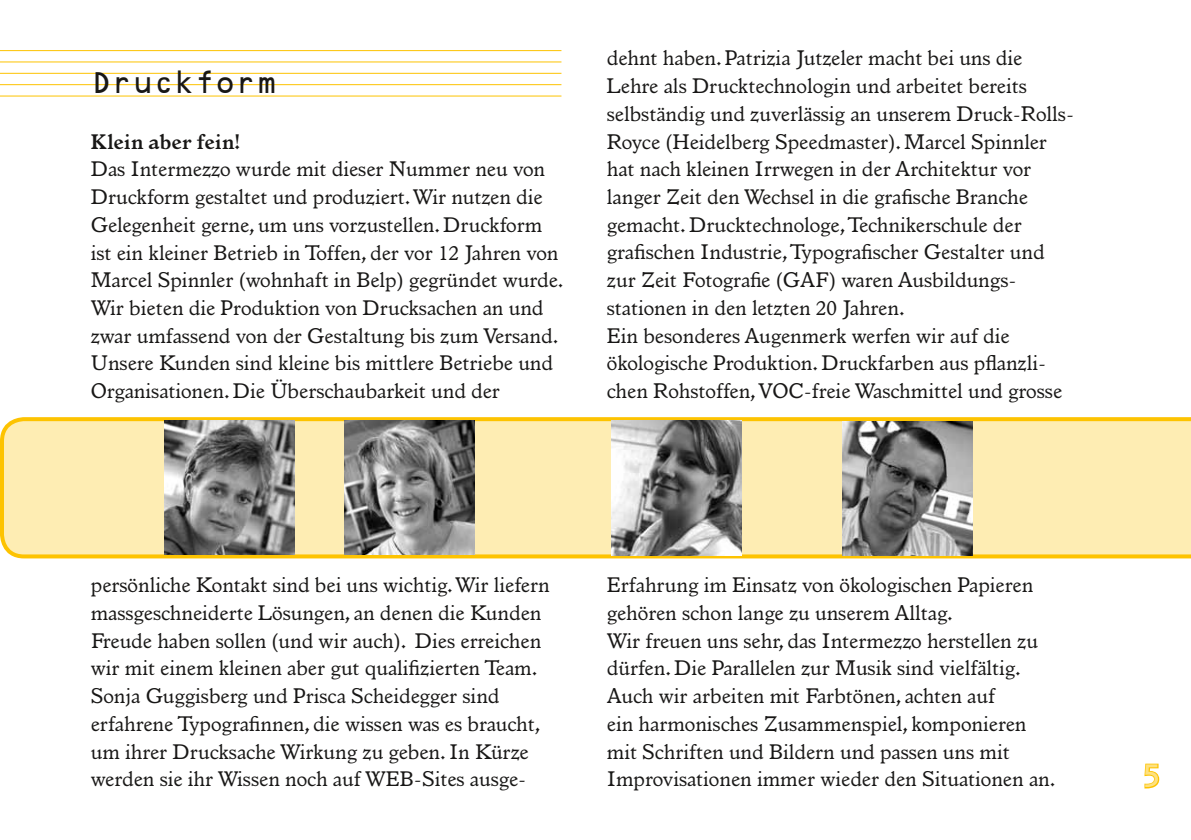
<style>
.page{position:relative;width:1191px;height:840px;background:#fff}
.page>*{position:absolute;margin:0;border:0;box-sizing:border-box;transform-origin:0 0}
.t1{font:36px "OCRB10 Pitch BT";letter-spacing:-.025em;color:#181716}
.t2{font:36px "OCRB10 Pitch BT";color:#fee180}
.t3{font:21px/27.6px "Italian Old Style MT Std";color:#181716}
.t4{font:700 21px "Italian Old Style MT Std";color:#181716}
</style>
<div class="page">
<svg style="left:1144px;top:763px;width:16px;height:26px"></svg>
<hr style="left:0;top:96px;width:561px;height:1px;background:#fdc300">
<hr style="left:0;top:84px;width:561px;height:1px;background:#fdc300">
<hr style="left:0;top:73px;width:561px;height:1px;background:#fdc300">
<hr style="left:0;top:62px;width:561px;height:1px;background:#fdc300">
<hr style="left:0;top:50px;width:561px;height:1px;background:#fdc300">
<svg style="left:0;top:417px;width:1191px;height:141px;background:#fde9a3"></svg>
<img style="left:842px;top:421px;width:130px;height:134px">
<img style="left:611px;top:420px;width:130px;height:135px">
<img style="left:164px;top:420px;width:131px;height:134px">
<img style="left:344px;top:420px;width:131px;height:134px">
<h1 class="t1" style="left:91px;top:66px;width:189px">Druckform</h1>
<p class="t4" style="left:91px;top:128px;width:151px">Klein aber fein!</p>
<p class="t3" style="left:91px;top:155px;width:474px">Das Intermezzo wurde mit dieser Nummer neu von Druckform gestaltet und produziert. Wir nutzen die Gelegenheit gerne, um uns vorzustellen. Druckform ist ein kleiner Betrieb in Toffen, der vor 12 Jahren von Marcel Spinnler (wohnhaft in Belp) gegründet wurde.<br>Wir bieten die Produktion von Drucksachen an und zwar umfassend von der Gestaltung bis zum Versand.<br>Unsere Kunden sind kleine bis mittlere Betriebe und Organisationen. Die Überschaubarkeit und der</p>
<p class="t3" style="left:607px;top:44px;width:469px">dehnt haben. Patrizia Jutzeler macht bei uns die Lehre als Drucktechnologin und arbeitet bereits selbständig und zuverlässig an unserem Druck-Rolls-Royce (Heidelberg Speedmaster). Marcel Spinnler hat nach kleinen Irrwegen in der Architektur vor langer Zeit den Wechsel in die grafische Branche gemacht. Drucktechnologe, Technikerschule der grafischen Industrie, Typografischer Gestalter und zur Zeit Fotografie (GAF) waren Ausbildungs&shy;stationen in den letzten 20 Jahren.<br>Ein besonderes Augenmerk werfen wir auf die ökologische Produktion. Druckfarben aus pflanzli&shy;chen Rohstoffen, VOC-freie Waschmittel und grosse</p>
<p class="t3" style="left:91px;top:570px;width:460px">persönliche Kontakt sind bei uns wichtig. Wir liefern massgeschneiderte Lösungen, an denen die Kunden Freude haben sollen (und wir auch). Dies erreichen wir mit einem kleinen aber gut qualifizierten Team.<br>Sonja Guggisberg und Prisca Scheidegger sind erfahrene Typografinnen, die wissen was es braucht, um ihrer Drucksache Wirkung zu geben. In Kürze werden sie ihr Wissen noch auf WEB-Sites ausge-</p>
<p class="t3" style="left:607px;top:570px;width:450px">Erfahrung im Einsatz von ökologischen Papieren gehören schon lange zu unserem Alltag.<br>Wir freuen uns sehr, das Intermezzo herstellen zu dürfen. Die Parallelen zur Musik sind vielfältig.<br>Auch wir arbeiten mit Farbtönen, achten auf<br>ein harmonisches Zusammenspiel, komponieren mit Schriften und Bildern und passen uns mit Improvisationen immer wieder den Situationen an.</p>
<h1 class="t2" style="left:1141px;top:760px;width:23px">5</h1>
</div>
